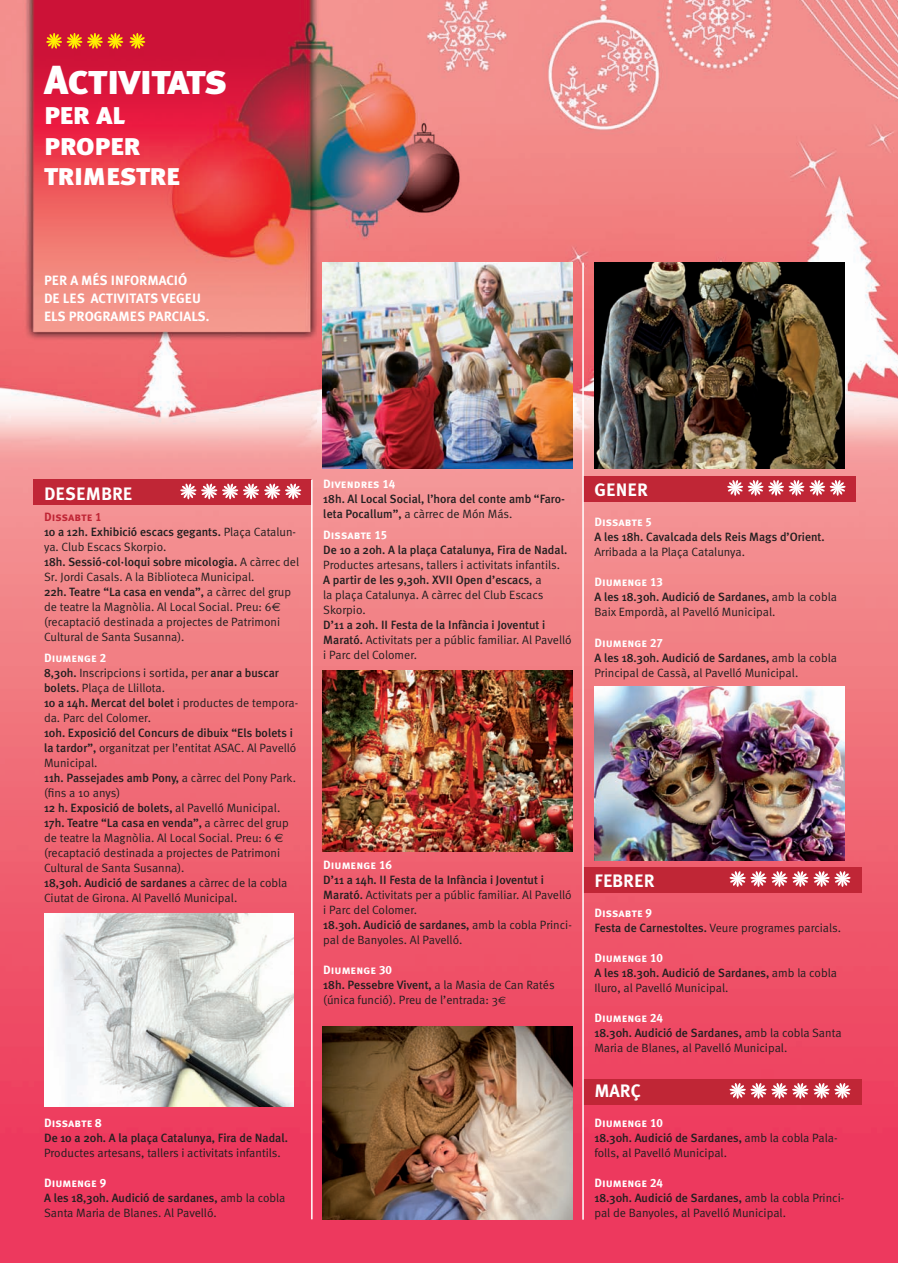
<style>
.page{position:relative;width:898px;height:1263px;background:#fff}
.page>*{position:absolute;margin:0;border:0;box-sizing:border-box;transform-origin:0 0}
.t1{font:40.5px "Meta Black Caps";letter-spacing:-.02em;color:#fff}
.t2{font:29.7px/30.6px "Meta Black Caps";letter-spacing:-.01em;color:#fff}
.t3{font:18px "Meta Plus Bold Caps";color:#fff}
.t4{font:13.5px/18px "Meta Plus Bold Caps";color:#fff}
.t5{font:12px/15px "Meta Normal";color:#231f20}
.t6{font:500 12px/15px "Meta Plus";color:#231f20}
.t7{font:12px "Meta Plus Bold Caps";color:#fff}
.t8{font:12px "Meta Plus Bold Caps";color:#c02636}
.s1{font-family:"Meta Normal";font-weight:400}
.s2{font-family:"Euro Sans"}
.s3{font-family:"Meta Plus";font-weight:500}
.s4{font-family:"Euro Sans";font-size:10.65px}
</style>
<div class="page">
<img style="left:0;top:0;width:898px;height:1263px">
<div style="left:33px;top:479px;width:279px;height:26px;background:#c02636"></div>
<svg style="left:180px;top:483px;width:122px;height:17px"></svg>
<div style="left:584px;top:476px;width:272px;height:25px;background:#c02636"></div>
<svg style="left:727px;top:480px;width:119px;height:16px"></svg>
<div style="left:583px;top:867px;width:278px;height:25px;background:#c02636"></div>
<svg style="left:729px;top:871px;width:122px;height:16px"></svg>
<div style="left:583px;top:1079px;width:278px;height:25px;background:#c02636"></div>
<svg style="left:729px;top:1083px;width:122px;height:16px"></svg>
<svg style="left:44px;top:31px;width:104px;height:21px;background:#da5227"></svg>
<hr style="left:311px;top:479px;width:2px;height:740px;background:#fff">
<hr style="left:582px;top:263px;width:2px;height:956px;background:#fff">
<img style="left:322px;top:1026px;width:250px;height:193px">
<img style="left:322px;top:670px;width:250px;height:181px">
<img style="left:44px;top:913px;width:250px;height:194px">
<img style="left:594px;top:263px;width:250px;height:206px">
<img style="left:322px;top:263px;width:250px;height:206px">
<img style="left:594px;top:686px;width:250px;height:174px">
<h1 class="t1" style="left:44px;top:55px;width:185px">Activitats</h1>
<h2 class="t2" style="left:44px;top:98px;width:137px">per al proper trimestre</h2>
<p class="t4" style="left:44px;top:271px;width:167px">PER A MÉS INFORMACIÓ<br>DE LES ACTIVITATS VEGEU<br>ELS PROGRAMES PARCIALS.</p>
<h3 class="t3" style="left:44px;top:483px;width:90px">DESEMBRE</h3>
<p class="t8" style="left:44px;top:510px;width:59px">Dissabte 1</p>
<p class="t6" style="left:44px;top:524px;width:253px">10 a 12h. Exhibició escacs gegants. <span class="s1">Plaça Catalun-</span></p>
<p class="t5" style="left:44px;top:539px;width:124px">ya. Club Escacs Skorpio.</p>
<p class="t6" style="left:44px;top:554px;width:257px">18h. Sessió-col·loqui sobre micologia. <span class="s1">A càrrec del</span></p>
<p class="t5" style="left:44px;top:569px;width:212px">Sr. Jordi Casals. A la Biblioteca Municipal.</p>
<p class="t6" style="left:44px;top:584px;width:248px">22h. Teatre “La casa en venda”, <span class="s1">a càrrec del grup</span></p>
<p class="t5" style="left:44px;top:599px;width:238px;text-align:justify">de teatre la Magnòlia. Al Local Social. Preu: 6<span class="s2">€ </span>(recaptació destinada a projectes de Patrimoni Cultural de Santa Susanna).</p>
<p class="t7" style="left:44px;top:651px;width:64px">Diumenge 2</p>
<p class="t5" style="left:44px;top:665px;width:236px"><span class="s3">8,30h.</span> Inscripcions i sortida, per <span class="s3">anar a buscar bolets.</span> Plaça de Llillota.</p>
<p class="t6" style="left:44px;top:695px;width:256px">10 a 14h. Mercat del bolet <span class="s1">i productes de tempora-</span></p>
<p class="t5" style="left:44px;top:710px;width:108px">da. Parc del Colomer.</p>
<p class="t6" style="left:44px;top:725px;width:250px">10h. Exposició del Concurs de dibuix “Els bolets i</p>
<p class="t5" style="left:44px;top:740px;width:254px"><span class="s3">la tardor”,</span> organitzat per l’entitat ASAC. Al Pavelló<br>Municipal.</p>
<p class="t6" style="left:44px;top:770px;width:253px">11h. Passejades amb Pony, <span class="s1">a càrrec del Pony Park.</span></p>
<p class="t5" style="left:44px;top:785px;width:78px">(fins a 10 anys)</p>
<p class="t6" style="left:44px;top:800px;width:246px">12 h. Exposició de bolets, <span class="s1">al Pavelló Municipal.<br></span>17h. Teatre “La casa en venda”, <span class="s1">a càrrec del grup</span></p>
<p class="t5" style="left:44px;top:830px;width:241px">de teatre la Magnòlia. Al Local Social. Preu: 6 <span class="s2">€ </span>(recaptació destinada a projectes de Patrimoni<br>Cultural de Santa Susanna).</p>
<p class="t6" style="left:44px;top:875px;width:245px">18,30h. Audició de sardanes <span class="s1">a càrrec de la cobla</span></p>
<p class="t5" style="left:44px;top:890px;width:195px">Ciutat de Girona. Al Pavelló Municipal.</p>
<p class="t7" style="left:44px;top:1116px;width:59px">Dissabte 8</p>
<p class="t6" style="left:44px;top:1130px;width:245px">De 10 a 20h. A la plaça Catalunya, Fira de Nadal.</p>
<p class="t5" style="left:44px;top:1145px;width:238px">Productes artesans, tallers i activitats infantils.</p>
<p class="t7" style="left:44px;top:1176px;width:64px">Diumenge 9</p>
<p class="t6" style="left:44px;top:1190px;width:243px">A les 18,30h. Audició de sardanes, <span class="s1">amb la cobla</span></p>
<p class="t5" style="left:44px;top:1205px;width:174px">Santa Maria de Blanes. Al Pavelló.</p>
<p class="t7" style="left:323px;top:477px;width:73px">Divendres 14</p>
<p class="t6" style="left:323px;top:491px;width:243px">18h. Al Local Social, l’hora del conte amb “Faro-</p>
<p class="t5" style="left:323px;top:506px;width:191px"><span class="s3">leta Pocallum”,</span> a càrrec de Món Más.</p>
<p class="t7" style="left:323px;top:528px;width:66px">Dissabte 15</p>
<p class="t6" style="left:323px;top:542px;width:245px">De 10 a 20h. A la plaça Catalunya, Fira de Nadal.</p>
<p class="t5" style="left:323px;top:557px;width:238px">Productes artesans, tallers i activitats infantils.</p>
<p class="t6" style="left:323px;top:572px;width:220px">A partir de les 9,30h. XVII Open d’escacs<span class="s1">, a</span></p>
<p class="t5" style="left:323px;top:587px;width:222px">la plaça Catalunya. A càrrec del Club Escacs<br>Skorpio.</p>
<p class="t6" style="left:323px;top:617px;width:224px">D’11 a 20h. II Festa de la Infància i Joventut i</p>
<p class="t5" style="left:323px;top:632px;width:250px"><span class="s3">Marató.</span> Activitats per a públic familiar. Al Pavelló i Parc del Colomer.</p>
<h3 class="t3" style="left:594px;top:480px;width:55px">GENER</h3>
<p class="t7" style="left:594px;top:515px;width:59px">Dissabte 5</p>
<p class="t6" style="left:594px;top:530px;width:232px">A les 18h. Cavalcada dels Reis Mags d’Orient.</p>
<p class="t5" style="left:594px;top:544px;width:152px">Arribada a la Plaça Catalunya.</p>
<p class="t7" style="left:594px;top:575px;width:70px">Diumenge 13</p>
<p class="t6" style="left:594px;top:590px;width:244px">A les 18.30h. Audició de Sardanes, <span class="s1">amb la cobla</span></p>
<p class="t5" style="left:594px;top:604px;width:182px">Baix Empordà, al Pavelló Municipal.</p>
<p class="t7" style="left:594px;top:635px;width:70px">Diumenge 27</p>
<p class="t6" style="left:594px;top:650px;width:244px">A les 18.30h. Audició de Sardanes, <span class="s1">amb la cobla</span></p>
<p class="t5" style="left:594px;top:664px;width:205px">Principal de Cassà, al Pavelló Municipal.</p>
<p class="t7" style="left:323px;top:858px;width:70px">Diumenge 16</p>
<p class="t6" style="left:323px;top:872px;width:222px">D’11 a 14h. II Festa de la Infància i Joventut i</p>
<p class="t5" style="left:323px;top:887px;width:250px"><span class="s3">Marató.</span> Activitats per a públic familiar. Al Pavelló i Parc del Colomer.</p>
<p class="t6" style="left:323px;top:917px;width:250px">18.30h. Audició de sardanes, <span class="s1">amb la cobla Princi-</span></p>
<p class="t5" style="left:323px;top:932px;width:141px">pal de Banyoles. Al Pavelló.</p>
<p class="t7" style="left:323px;top:963px;width:70px">Diumenge 30</p>
<p class="t6" style="left:323px;top:977px;width:233px">18h. Pessebre Vivent, <span class="s1">a la Masia de Can Ratés</span></p>
<p class="t5" style="left:323px;top:992px;width:184px">(única funció). Preu de l’entrada: 3<span class="s4">€</span></p>
<h3 class="t3" style="left:594px;top:870px;width:62px">FEBRER</h3>
<p class="t7" style="left:594px;top:905px;width:59px">Dissabte 9</p>
<p class="t5" style="left:594px;top:919px;width:248px"><span class="s3">Festa de Carnestoltes.</span> Veure programes parcials.</p>
<p class="t7" style="left:594px;top:950px;width:70px">Diumenge 10</p>
<p class="t6" style="left:594px;top:965px;width:244px">A les 18.30h. Audició de Sardanes, <span class="s1">amb la cobla</span></p>
<p class="t5" style="left:594px;top:979px;width:135px">Iluro, al Pavelló Municipal.</p>
<p class="t7" style="left:594px;top:1010px;width:70px">Diumenge 24</p>
<p class="t6" style="left:594px;top:1025px;width:249px">18.30h. Audició de Sardanes, <span class="s1">amb la cobla Santa</span></p>
<p class="t5" style="left:594px;top:1039px;width:194px">Maria de Blanes, al Pavelló Municipal.</p>
<h3 class="t3" style="left:594px;top:1080px;width:48px">MARÇ</h3>
<p class="t7" style="left:594px;top:1115px;width:70px">Diumenge 10</p>
<p class="t6" style="left:594px;top:1130px;width:245px">18.30h. Audició de Sardanes, <span class="s1">amb la cobla Pala-</span></p>
<p class="t5" style="left:594px;top:1144px;width:134px">folls, al Pavelló Municipal.</p>
<p class="t7" style="left:594px;top:1175px;width:70px">Diumenge 24</p>
<p class="t6" style="left:594px;top:1190px;width:251px">18.30h. Audició de Sardanes, <span class="s1">amb la cobla Princi-</span></p>
<p class="t5" style="left:594px;top:1204px;width:193px">pal de Banyoles, al Pavelló Municipal.</p>
</div>
